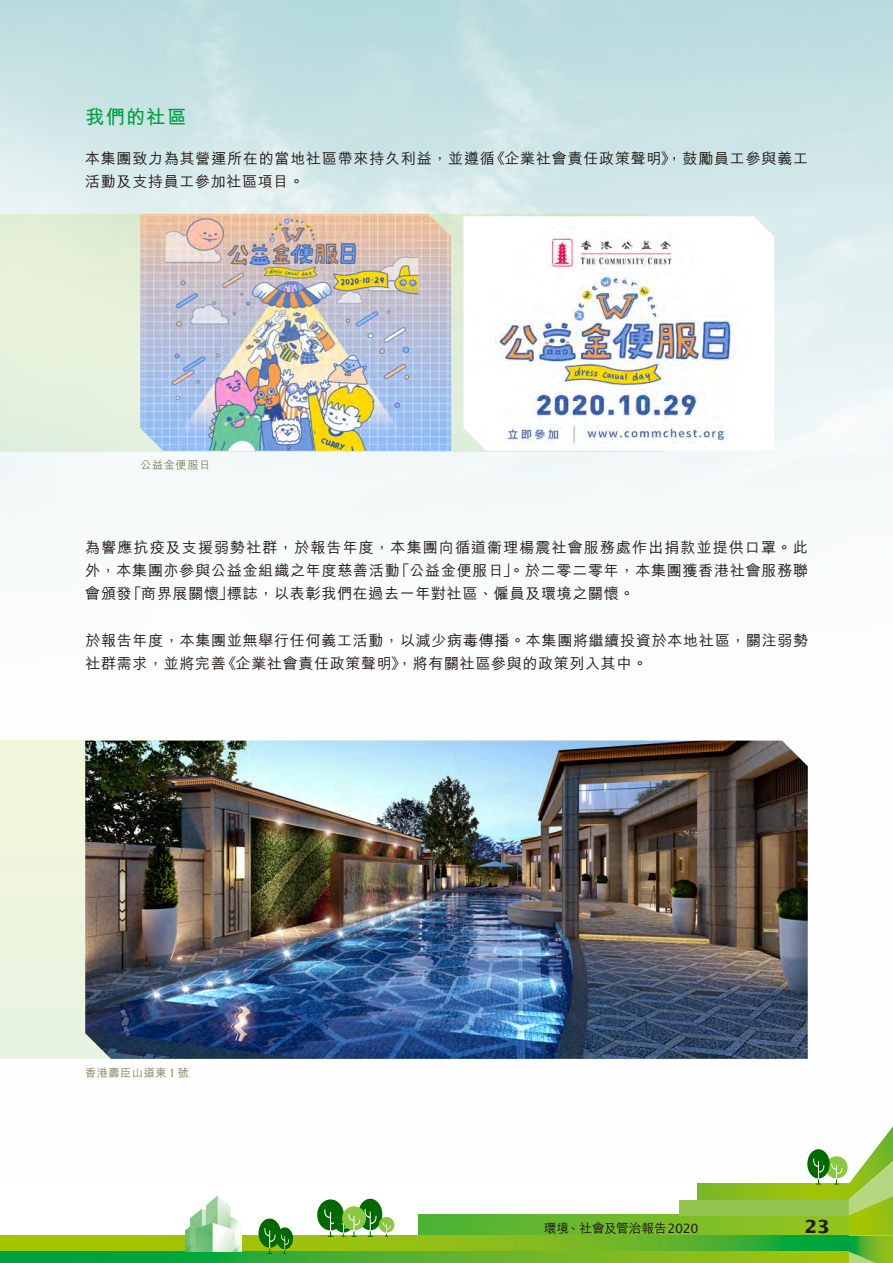
<style>
.page{position:relative;width:893px;height:1263px;background:#fff}
.page>*{position:absolute;margin:0;border:0;box-sizing:border-box;transform-origin:0 0}
.t1{font:700 19.5px "M Hei HK";letter-spacing:.045em;color:#00a041}
.t2{font:700 18px "Lucida Sans Std";color:#231916}
.t3{font:500 15px/23.2px "M Hei HK";letter-spacing:.05em;color:#231916}
.t4{font:500 12.75px "M Hei HK";letter-spacing:-.01em;color:#231916}
.t5{font:500 11.25px "M Hei HK";letter-spacing:.045em;color:#86845d}
.s1{font-family:"Lucida Sans Std";font-weight:400}
</style>
<div class="page">
<svg style="left:419px;top:1215px;width:388px;height:21px;background:#6fba2b"></svg>
<svg style="left:0;top:1236px;width:807px;height:15px;background:#7fbb19"></svg>
<svg style="left:0;top:1251px;width:807px;height:12px;background:#4cb12e"></svg>
<svg style="left:698px;top:1183px;width:109px;height:16px;background:#8bbd1b"></svg>
<div style="left:679px;top:1199px;width:170px;height:16px;background:#92c651"></div>
<svg style="left:807px;top:1126px;width:86px;height:137px"></svg>
<img style="left:185px;top:1195px;width:57px;height:56px">
<svg style="left:259px;top:1218px;width:34px;height:36px"></svg>
<svg style="left:317px;top:1199px;width:77px;height:38px"></svg>
<svg style="left:0;top:214px;width:663px;height:238px;background:#e4efd9"></svg>
<img style="left:140px;top:214px;width:311px;height:237px">
<img style="left:463px;top:216px;width:311px;height:235px">
<div style="left:0;top:740px;width:663px;height:319px;background:#eef5de"></div>
<img style="left:85px;top:741px;width:723px;height:318px">
<h1 class="t1" style="left:85px;top:102px;width:103px">我們的社區</h1>
<p class="t3" style="left:85px;top:145px;width:725px">本集團致力為其營運所在的當地社區帶來持久利益，並遵循《企業社會責任政策聲明》，鼓勵員工參與義工活動及支持員工參加社區項目。</p>
<p class="t5" style="left:140px;top:457px;width:72px">公益金便服日</p>
<p class="t3" style="left:85px;top:534px;width:725px;text-align:justify">為響應抗疫及支援弱勢社群，於報告年度，本集團向循道衞理楊震社會服務處作出捐款並提供口罩。此外，本集團亦參與公益金組織之年度慈善活動「公益金便服日」。於二零二零年，本集團獲香港社會服務聯會頒發「商界展關懷」標誌，以表彰我們在過去一年對社區、僱員及環境之關懷。</p>
<p class="t3" style="left:85px;top:627px;width:724px">於報告年度，本集團並無舉行任何義工活動，以減少病毒傳播。本集團將繼續投資於本地社區，關注弱勢社群需求，並將完善《企業社會責任政策聲明》，將有關社區參與的政策列入其中。</p>
<p class="t5" style="left:85px;top:1065px;width:106px">香港壽臣山道東 <span class="s1">1</span> 號</p>
<p class="t4" style="left:544px;top:1219px;width:156px">環境、社會及管治報告<span class="s1">2020</span></p>
<p class="t2" style="left:805px;top:1216px;width:26px">23</p>
</div>
